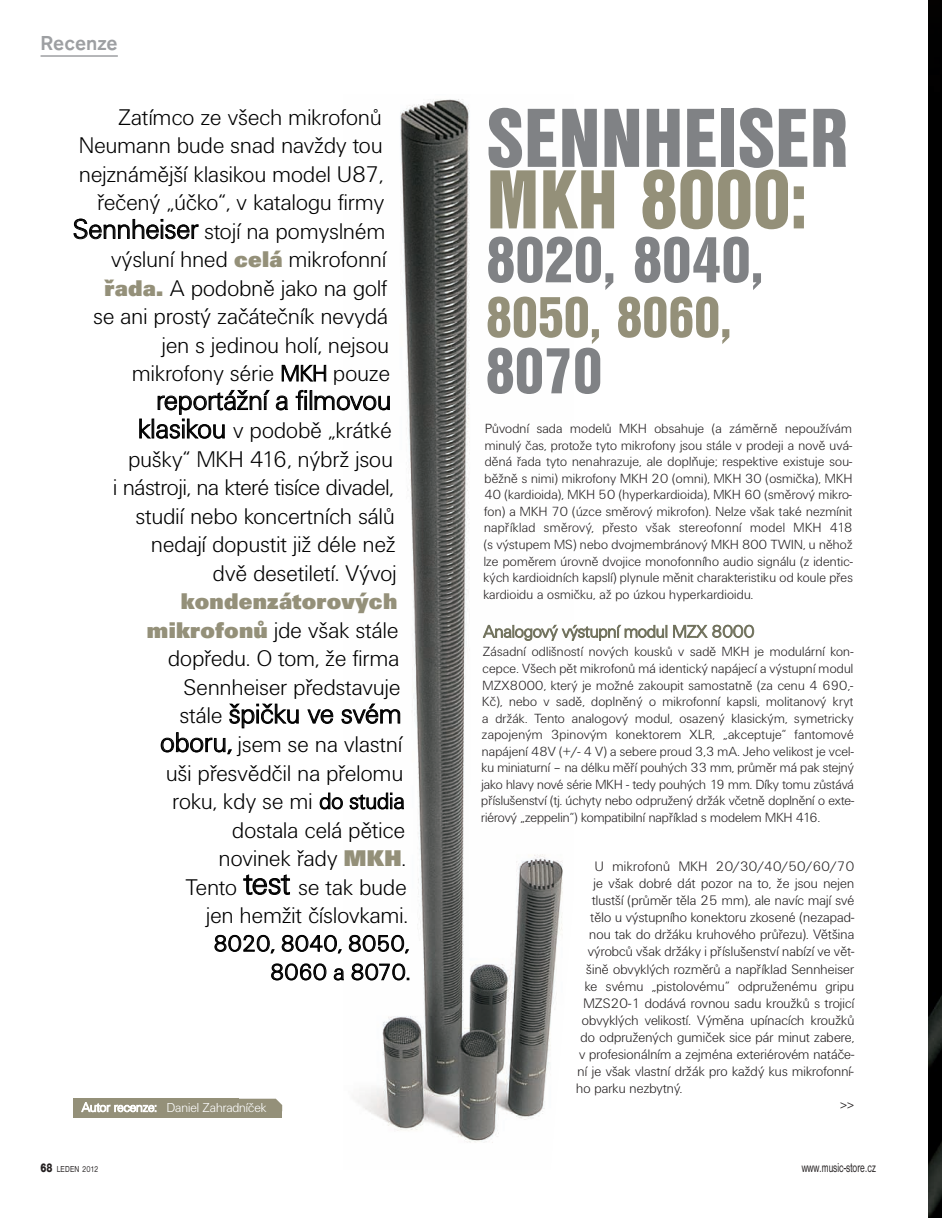
<style>
.page{position:relative;width:942px;height:1218px;background:#fff}
.page>*{position:absolute;margin:0;border:0;box-sizing:border-box;transform-origin:0 0}
.t1{font:900 condensed 87px "Nimbus Sans DCE";color:#808285}
.t2{font:900 condensed 87px "Nimbus Sans DCE";color:#949079}
.t3{font:900 condensed 67.5px "Nimbus Sans DCE";color:#808285}
.t4{font:900 condensed 60px "Nimbus Sans DCE";color:#949079}
.t5{font:300 28.5px "Unitus DCE";letter-spacing:.01em;color:#000}
.t6{font:300 23.55px/28.5px "Unitus DCE";letter-spacing:.01em;color:#000;text-align:right}
.t7{font:500 21px "Accius TCE";color:#9d9fa2}
.t8{font:300 18px "Unitus DCE";letter-spacing:-.005em;color:#72735e}
.t9{font:300 14.25px "Unitus DCE";letter-spacing:.01em;color:#231f20}
.t10{font:300 13.8px/16.5px "Unitus DCE";letter-spacing:.005em;color:#231f20;text-align:justify}
.t11{font:300 13.5px "Unitus DCE";color:#fff}
.t12{font:13.5px "Nimbus Sans DCE";color:#231f20;scale:.67 1}
.t13{font:9px "Nimbus Sans DCE";letter-spacing:.03em;color:#231f20;scale:.8 1}
.s1{font-size:28.5px}
.s2{font-weight:800;color:#949079}
.s3{font-size:23.55px}
.s4{font-size:33px}
.s5{font-weight:900;font-size:12.6px}
</style>
<div class="page">
<img style="left:357px;top:99px;width:206px;height:1044px">
<hr style="left:41px;top:55px;width:77px;height:2px;background:#9d9fa2">
<img style="left:928px;top:1px;width:13px;height:1216px">
<svg style="left:239px;top:1098px;width:43px;height:8px"></svg>
<div style="left:73px;top:1106px;width:209px;height:11px;background:#949079"></div>
<div style="left:73px;top:1098px;width:166px;height:13px;background:#949079"></div>
<h3 class="t7" style="left:41px;top:31px;width:79px">Recenze</h3>
<h3 class="t6" style="left:118px;top:102px;width:265px">Zatímco ze všech mikrofonů</h3>
<h3 class="t6" style="left:79px;top:131px;width:304px">Neumann bude snad navždy tou</h3>
<h3 class="t6" style="left:79px;top:159px;width:305px">nejznámější klasikou model U87,</h3>
<h3 class="t6" style="left:98px;top:188px;width:288px">řečený „účko“, v katalogu firmy</h3>
<h3 class="t6" style="left:73px;top:216px;width:313px"><span class="s1">Sennheiser</span> stojí na pomyslném</h3>
<h3 class="t6" style="left:111px;top:245px;width:276px">výsluní hned <span class="s2">celá</span> mikrofonní</h3>
<h3 class="t6" style="left:104px;top:273px;width:284px"><span class="s2">řada.</span> A podobně jako na golf</h3>
<h3 class="t6" style="left:93px;top:302px;width:296px">se ani prostý začátečník nevydá</h3>
<h3 class="t6" style="left:162px;top:330px;width:229px">jen s jedinou holí, nejsou</h3>
<h3 class="t6" style="left:132px;top:359px;width:259px">mikrofony série MKH pouze</h3>
<h3 class="t5" style="left:156px;top:383px;width:236px">reportážní a filmovou</h3>
<h3 class="t6" style="left:113px;top:416px;width:285px"><span class="s1">klasikou</span> v podobě „krátké pušky“ MKH 416, nýbrž jsou<br>i nástroji, na které tisíce divadel, studií nebo koncertních sálů nedají dopustit již déle než dvě desetiletí. Vývoj</h3>
<h3 class="t6" style="left:147px;top:587px;width:255px"><span class="s2">kondenzátorových mikrofonů</span> jde však stále dopředu. O tom, že firma<br>Sennheiser představuje</h3>
<h3 class="t5" style="left:180px;top:696px;width:223px"><span class="s3">stále</span> špičku ve svém</h3>
<h3 class="t6" style="left:160px;top:729px;width:243px"><span class="s1">oboru,</span> jsem se na vlastní</h3>
<h3 class="t6" style="left:166px;top:758px;width:238px">uši přesvědčil na přelomu</h3>
<h3 class="t6" style="left:172px;top:786px;width:233px">roku, kdy se mi do studia</h3>
<h3 class="t6" style="left:232px;top:815px;width:174px">dostala celá pětice</h3>
<h3 class="t6" style="left:219px;top:843px;width:188px">novinek řady <span class="s2">MKH</span>.</h3>
<h3 class="t6" style="left:186px;top:872px;width:222px">Tento <span class="s4">test</span> se tak bude</h3>
<h3 class="t6" style="left:206px;top:900px;width:203px">jen hemžit číslovkami.</h3>
<h3 class="t6" style="left:213px;top:929px;width:197px">8020, 8040, 8050,</h3>
<h3 class="t6" style="left:270px;top:957px;width:141px">8060 a 8070.</h3>
<p class="t11" style="left:82px;top:1099px;width:186px">Autor recenze: Daniel Zahradníček</p>
<h1 class="t1" style="left:486px;top:86px;width:363px">SENNHEISER</h1>
<h1 class="t2" style="left:486px;top:147px;width:322px">MKH 8000:</h1>
<h2 class="t3" style="left:486px;top:219px;width:278px">8020, 8040,</h2>
<h3 class="t4" style="left:486px;top:281px;width:247px">8050, 8060,</h3>
<h2 class="t3" style="left:485px;top:330px;width:118px">8070</h2>
<p class="t10" style="left:483px;top:420px;width:371px">Původní sada modelů MKH obsahuje (a záměrně nepoužívám minulý čas, protože tyto mikrofony jsou stále v prodeji a nově uvá&shy;děná řada tyto nenahrazuje, ale doplňuje; respektive existuje sou&shy;běžně s nimi) mikrofony MKH 20 (omni), MKH 30 (osmička), MKH 40 (kardioida), MKH 50 (hyperkardioida), MKH 60 (směrový mikro&shy;fon) a MKH 70 (úzce směrový mikrofon). Nelze však také nezmínit například směrový, přesto však stereofonní model MKH 418 (s výstupem MS) nebo dvojmembránový MKH 800 TWIN, u něhož lze poměrem úrovně dvojice monofonního audio signálu (z identic&shy;kých kardioidních kapslí) plynule měnit charakteristiku od koule přes kardioidu a osmičku, až po úzkou hyperkardioidu.</p>
<h3 class="t8" style="left:483px;top:620px;width:272px">Analogový výstupní modul MZX 8000</h3>
<p class="t10" style="left:481px;top:643px;width:374px">Zásadní odlišností nových kousků v sadě MKH je modulární kon&shy;cepce. Všech pět mikrofonů má identický napájecí a výstupní modul MZX8000, který je možné zakoupit samostatně (za cenu 4 690,- Kč), nebo v sadě, doplněný o mikrofonní kapsli, molitanový kryt a držák. Tento analogový modul, osazený klasickým, symetricky zapojeným 3pinovým konektorem XLR, „akceptuje“ fantomové napájení 48V (+/- 4 V) a sebere proud 3,3 mA. Jeho velikost je vcel&shy;ku miniaturní – na délku měří pouhých 33 mm, průměr má pak stejný jako hlavy nové série MKH - tedy pouhých 19 mm. Díky tomu zůstává příslušenství (tj. úchyty nebo odpružený držák včetně doplnění o exte&shy;riérový „zeppelin“) kompatibilní například s modelem MKH 416.</p>
<p class="t9" style="left:594px;top:857px;width:260px">U mikrofonů MKH 20/30/40/50/60/70</p>
<p class="t9" style="left:593px;top:874px;width:262px">je však dobré dát pozor na to, že jsou nejen</p>
<p class="t9" style="left:592px;top:892px;width:263px">tlustší (průměr těla 25 mm), ale navíc mají své</p>
<p class="t9" style="left:590px;top:909px;width:265px">tělo u výstupního konektoru zkosené (nezapad-</p>
<p class="t9" style="left:589px;top:926px;width:266px">nou tak do držáku kruhového průřezu). Většina</p>
<p class="t9" style="left:587px;top:943px;width:268px">výrobců však držáky i příslušenství nabízí ve vět-</p>
<p class="t9" style="left:586px;top:960px;width:269px">šině obvyklých rozměrů a například Sennheiser</p>
<p class="t9" style="left:584px;top:977px;width:271px">ke svému „pistolovému“ odpruženému gripu</p>
<p class="t9" style="left:583px;top:994px;width:272px">MZS20-1 dodává rovnou sadu kroužků s trojicí</p>
<p class="t9" style="left:581px;top:1011px;width:274px">obvyklých velikostí. Výměna upínacích kroužků</p>
<p class="t9" style="left:580px;top:1028px;width:275px">do odpružených gumiček sice pár minut zabere,</p>
<p class="t9" style="left:579px;top:1045px;width:277px">v profesionálním a zejména exteriérovém natáče-</p>
<p class="t9" style="left:577px;top:1063px;width:277px">ní je však vlastní držák pro každý kus mikrofonní-</p>
<p class="t9" style="left:576px;top:1080px;width:108px">ho parku nezbytný.</p>
<p class="t10" style="left:839px;top:1097px;width:15px">&gt;&gt;</p>
<p class="t13" style="left:41px;top:1163px;width:74px"><span class="s5">68</span> LEDEN 2012</p>
<p class="t12" style="left:801px;top:1159px;width:112px">www.music-store.cz</p>
</div>
